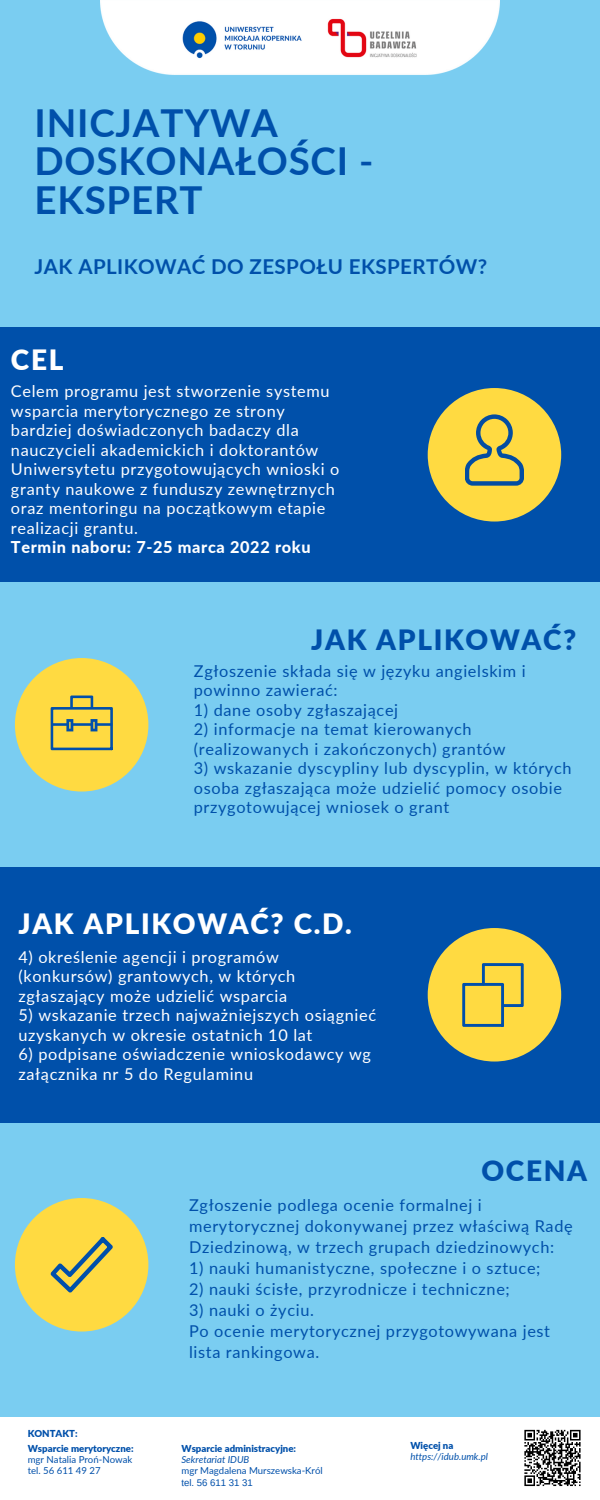
<style>
.page{position:relative;width:600px;height:1500px;background:#7acdf1}
.page>*{position:absolute;margin:0;border:0;box-sizing:border-box;transform-origin:0 0}
.t1{font:700 38.5px/38.2px "Lato";letter-spacing:.02em;color:#0050aa}
.t2{font:900 28px "Lato";letter-spacing:.06em;color:#fff}
.t3{font:900 28px "Lato";letter-spacing:.06em;color:#0050aa}
.t4{font:700 20.5px "Lato";letter-spacing:.02em;color:#0050aa}
.t5{font:16.3px/19.5px "Lato";letter-spacing:.04em;color:#0050aa}
.t6{font:16.3px/19.5px "Lato";letter-spacing:.04em;color:#fff}
.t7{font:800 16.3px "Lato";letter-spacing:.04em;color:#fff}
.t8{font:900 9.6px/14.4px "Lato";color:#0050aa}
.t9{font:9.6px/11.2px "Lato";color:#0050aa}
.t10{font:italic 9.6px "Lato";color:#0050aa}
.t11{font:9.6px "Arimo";color:#0050aa}
</style>
<div class="page">
<img style="left:101px;top:0;width:399px;height:75px">
<div style="left:0;top:1417px;width:600px;height:83px;background:#fff"></div>
<div style="left:0;top:327px;width:600px;height:255px;background:#0050aa"></div>
<div style="left:0;top:867px;width:600px;height:255px;background:#0050aa"></div>
<div style="left:428px;top:388px;width:133px;height:134px;background:#ffda41;border-radius:50%"></div>
<div style="left:428px;top:928px;width:133px;height:134px;background:#ffda41;border-radius:50%"></div>
<svg style="left:462px;top:963px;width:62px;height:63px"></svg>
<div style="left:15px;top:1198px;width:133px;height:134px;background:#ffda41;border-radius:50%"></div>
<svg style="left:51px;top:1237px;width:62px;height:56px"></svg>
<svg style="left:465px;top:414px;width:59px;height:72px"></svg>
<div style="left:15px;top:658px;width:133px;height:134px;background:#ffda41;border-radius:50%"></div>
<svg style="left:51px;top:696px;width:62px;height:54px"></svg>
<hr style="left:72px;top:723px;width:21px;height:3px;background:#004fab">
<hr style="left:96px;top:723px;width:16px;height:3px;background:#004fab">
<svg style="left:524px;top:1429px;width:57px;height:58px"></svg>
<h1 class="t1" style="left:35px;top:103px;width:340px">INICJATYWA<br>DOSKONAŁOŚCI -<br>EKSPERT</h1>
<p class="t4" style="left:35px;top:254px;width:454px">JAK APLIKOWAĆ DO ZESPOŁU EKSPERTÓW?</p>
<h2 class="t2" style="left:11px;top:342px;width:54px">CEL</h2>
<p class="t6" style="left:11px;top:381px;width:330px">Celem programu jest stworzenie systemu wsparcia merytorycznego ze strony bardziej doświadczonych badaczy dla nauczycieli akademickich i doktorantów Uniwersytetu przygotowujących wnioski o granty naukowe z funduszy zewnętrznych oraz mentoringu na początkowym etapie realizacji grantu.</p>
<p class="t7" style="left:11px;top:537px;width:301px">Termin naboru: 7-25 marca 2022 roku</p>
<h2 class="t3" style="left:311px;top:622px;width:267px">JAK APLIKOWAĆ?</h2>
<p class="t5" style="left:194px;top:661px;width:333px">Zgłoszenie składa się w języku angielskim i powinno zawierać:</p>
<p class="t5" style="left:194px;top:700px;width:206px">1) dane osoby zgłaszającej</p>
<p class="t5" style="left:194px;top:719px;width:313px">2) informacje na temat kierowanych (realizowanych i zakończonych) grantów</p>
<p class="t5" style="left:194px;top:758px;width:379px">3) wskazanie dyscypliny lub dyscyplin, w których osoba zgłaszająca może udzielić pomocy osobie przygotowującej wniosek o grant</p>
<h2 class="t2" style="left:18px;top:906px;width:335px">JAK APLIKOWAĆ? C.D.</h2>
<p class="t6" style="left:18px;top:947px;width:278px">4) określenie agencji i programów (konkursów) grantowych, w których zgłaszający może udzielić wsparcia</p>
<p class="t6" style="left:18px;top:1005px;width:359px">5) wskazanie trzech najważniejszych osiągnieć uzyskanych w okresie ostatnich 10 lat</p>
<p class="t6" style="left:18px;top:1044px;width:354px">6) podpisane oświadczenie wnioskodawcy wg załącznika nr 5 do Regulaminu</p>
<h2 class="t3" style="left:482px;top:1153px;width:107px">OCENA</h2>
<p class="t8" style="left:28px;top:1426px;width:107px">KONTAKT:<br>Wsparcie merytoryczne:</p>
<p class="t9" style="left:28px;top:1453px;width:106px">mgr Natalia Proń-Nowak tel. 56 611 49 27</p>
<p class="t5" style="left:189px;top:1194px;width:385px;line-height:21px">Zgłoszenie podlega ocenie formalnej i merytorycznej dokonywanej przez właściwą Radę<br>Dziedzinową, w trzech grupach dziedzinowych:</p>
<p class="t5" style="left:189px;top:1258px;width:353px">1) nauki humanistyczne, społeczne i o sztuce;</p>
<p class="t5" style="left:189px;top:1279px;width:322px">2) nauki ścisłe, przyrodnicze i techniczne;</p>
<p class="t5" style="left:189px;top:1299px;width:363px;line-height:21px">3) nauki o życiu.<br>Po ocenie merytorycznej przygotowywana jest lista rankingowa.</p>
<p class="t8" style="left:181px;top:1441px;width:116px">Wsparcie administracyjne:</p>
<p class="t10" style="left:181px;top:1453px;width:69px">Sekretariat IDUB</p>
<p class="t9" style="left:181px;top:1465px;width:143px">mgr Magdalena Murszewska-Król</p>
<p class="t11" style="left:181px;top:1477px;width:73px">tel. 56 611 31 31</p>
<p class="t8" style="left:410px;top:1438px;width:45px">Więcej na</p>
<p class="t10" style="left:410px;top:1451px;width:79px">https://idub.umk.pl</p>
</div>
